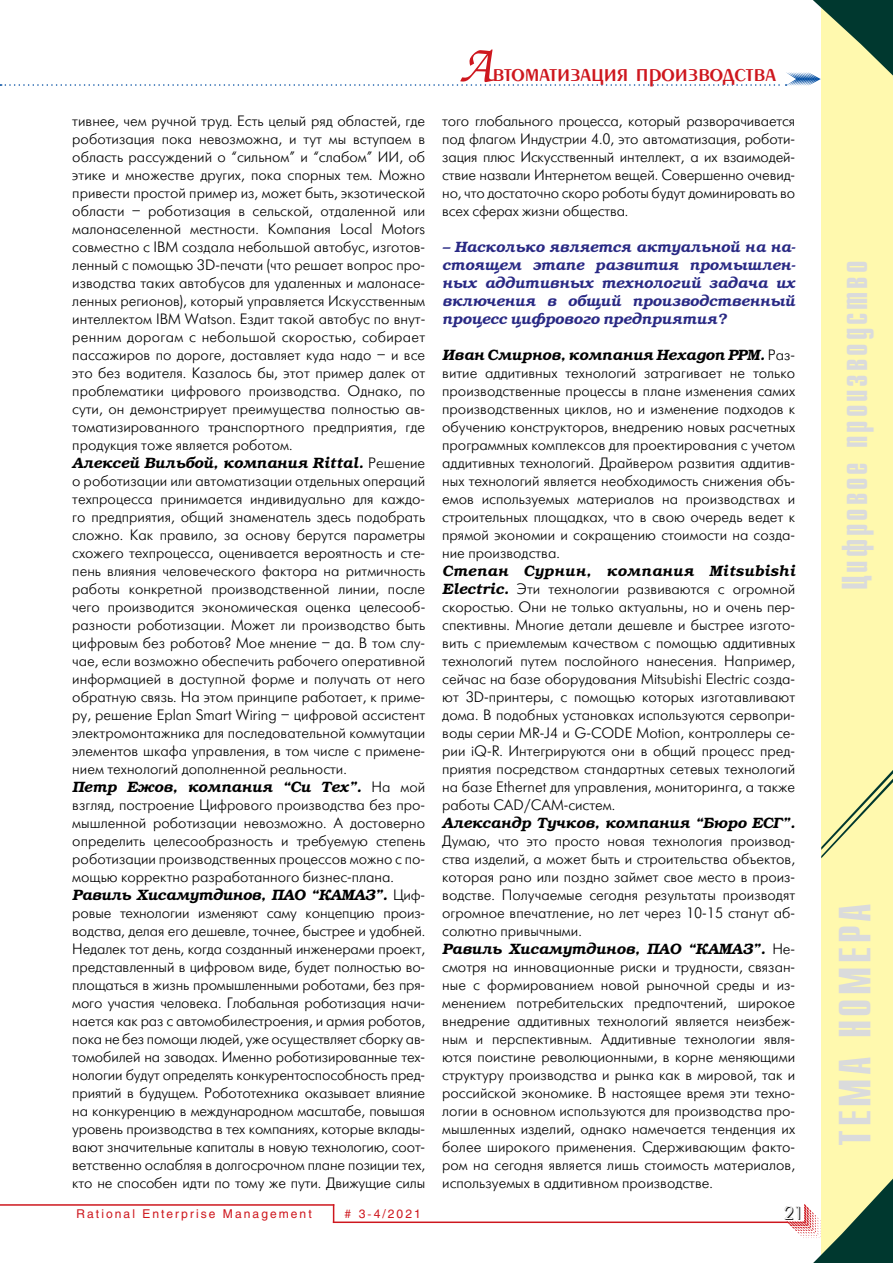
<style>
.page{position:relative;width:893px;height:1263px;background:#fff}
.page>*{position:absolute;margin:0;border:0;box-sizing:border-box;transform-origin:0 0}
.t1{font:700 45px "Compact C";letter-spacing:.08em;color:#dadbdc}
.t2{font:700 36px "Compact C";letter-spacing:.08em;color:#dadbdc}
.t3{font:27px "Penta Demi";color:#ce171e}
.t4{font:18px "Futuris Shadow C";color:#000}
.t5{font:15px/18px "Futuris Light C";color:#000;text-align:justify}
.t6{font:italic 600 15px "Bookman C";color:#000}
.t7{font:italic 600 15px/18px "Bookman C";color:#292984;text-align:justify}
.t8{font:italic 600 15px "Bookman C";letter-spacing:.025em;color:#000}
.t9{font:12px "Helios";letter-spacing:.17em;color:#ce171e}
.s1{font-family:"Futuris Light C";font-weight:400;font-style:normal}
.s2{font-family:"Zapf Chancery C";font-size:54px}
.s3{font-family:"Bookman C";font-weight:600;font-style:italic}
</style>
<div class="page">
<hr style="left:0;top:1204px;width:334px;height:2px;background:#ce171e">
<svg style="left:333px;top:1206px;width:1px;height:15px"></svg>
<hr style="left:333px;top:1221px;width:455px;height:2px;background:#ce171e">
<div style="left:821px;top:0;width:72px;height:1263px;background:#fff9ae"></div>
<svg style="left:821px;top:770px;width:72px;height:88px"></svg>
<svg style="left:0;top:0;width:893px;height:86px"></svg>
<svg style="left:787px;top:1178px;width:106px;height:85px"></svg>
<p class="t5" style="left:72px;top:112px;width:354px">тивнее, чем ручной труд. Есть целый ряд областей, где роботизация пока невозможна, и тут мы вступаем в область рассуждений о “сильном” и “слабом” ИИ, об этике и множестве других, пока спорных тем. Можно привести простой пример из, может быть, экзотической области – роботизация в сельской, отдаленной или малонаселенной местности. Компания Local Motors совместно с IBM создала небольшой автобус, изготов&shy;ленный с помощью 3D-печати (что решает вопрос про&shy;изводства таких автобусов для удаленных и малонасе&shy;ленных регионов), который управляется Искусственным интеллектом IBM Watson. Ездит такой автобус по внут&shy;ренним дорогам с небольшой скоростью, собирает пассажиров по дороге, доставляет куда надо – и все это без водителя. Казалось бы, этот пример далек от проблематики цифрового производства. Однако, по сути, он демонстрирует преимущества полностью ав&shy;томатизированного транспортного предприятия, где продукция тоже является роботом.</p>
<p class="t6" style="left:72px;top:454px;width:354px">Алексей Вильбой, компания Rittal. <span class="s1">Решение</span></p>
<p class="t5" style="left:72px;top:472px;width:354px">о роботизации или автоматизации отдельных операций техпроцесса принимается индивидуально для каждо&shy;го предприятия, общий знаменатель здесь подобрать сложно. Как правило, за основу берутся параметры схожего техпроцесса, оценивается вероятность и сте&shy;пень влияния человеческого фактора на ритмичность работы конкретной производственной линии, после чего производится экономическая оценка целесооб&shy;разности роботизации. Может ли производство быть цифровым без роботов? Мое мнение – да. В том слу&shy;чае, если возможно обеспечить рабочего оперативной информацией в доступной форме и получать от него обратную связь. На этом принципе работает, к приме&shy;ру, решение Eplan Smart Wiring – цифровой ассистент электромонтажника для последовательной коммутации элементов шкафа управления, в том числе с примене&shy;нием технологий дополненной реальности.</p>
<p class="t6" style="left:72px;top:778px;width:354px">Петр Ежов, компания “Си Тех”. <span class="s1">На мой</span></p>
<p class="t5" style="left:72px;top:796px;width:354px">взгляд, построение Цифрового производства без про&shy;мышленной роботизации невозможно. А достоверно определить целесообразность и требуемую степень роботизации производственных процессов можно с по&shy;мощью корректно разработанного бизнес-плана.</p>
<p class="t6" style="left:72px;top:886px;width:354px">Равиль Хисамутдинов, ПАО “КАМАЗ”. <span class="s1">Циф-</span></p>
<p class="t5" style="left:72px;top:904px;width:354px">ровые технологии изменяют саму концепцию произ&shy;водства, делая его дешевле, точнее, быстрее и удобней.<br>Недалек тот день, когда созданный инженерами проект, представленный в цифровом виде, будет полностью во&shy;площаться в жизнь промышленными роботами, без пря&shy;мого участия человека. Глобальная роботизация начи&shy;нается как раз с автомобилестроения, и армия роботов, пока не без помощи людей, уже осуществляет сборку ав&shy;томобилей на заводах. Именно роботизированные тех&shy;нологии будут определять конкурентоспособность пред&shy;приятий в будущем. Робототехника оказывает влияние на конкуренцию в международном масштабе, повышая уровень производства в тех компаниях, которые вклады&shy;вают значительные капиталы в новую технологию, соот&shy;ветственно ослабляя в долгосрочном плане позиции тех, кто не способен идти по тому же пути. Движущие силы</p>
<p class="t9" style="left:77px;top:1207px;width:237px">Rational Enterprise Management</p>
<p class="t9" style="left:345px;top:1207px;width:78px"># 3-4/2021</p>
<h3 class="t3" style="left:459px;top:59px;width:319px"><span class="s2">А</span>втоматизация производства</h3>
<p class="t5" style="left:442px;top:112px;width:354px">того глобального процесса, который разворачивается под флагом Индустрии 4.0, это автоматизация, роботи&shy;зация плюс Искусственный интеллект, а их взаимодей&shy;ствие назвали Интернетом вещей. Совершенно очевид&shy;но, что достаточно скоро роботы будут доминировать во всех сферах жизни общества.</p>
<p class="t7" style="left:442px;top:238px;width:355px">– Насколько является актуальной на на&shy;стоящем этапе развития промышлен&shy;ных аддитивных технологий задача их включения в общий производственный процесс цифрового предприятия?</p>
<p class="t6" style="left:442px;top:346px;width:354px">Иван Смирнов, компания Hexagon PPM. <span class="s1">Раз-</span></p>
<p class="t5" style="left:442px;top:364px;width:354px">витие аддитивных технологий затрагивает не только производственные процессы в плане изменения самих производственных циклов, но и изменение подходов к обучению конструкторов, внедрению новых расчетных программных комплексов для проектирования с учетом аддитивных технологий. Драйвером развития аддитив&shy;ных технологий является необходимость снижения объ&shy;емов используемых материалов на производствах и строительных площадках, что в свою очередь ведет к прямой экономии и сокращению стоимости на созда&shy;ние производства.</p>
<p class="t8" style="left:442px;top:562px;width:354px">Степан Сурнин, компания Mitsubishi</p>
<p class="t5" style="left:442px;top:580px;width:354px"><span class="s3">Electric.</span> Эти технологии развиваются с огромной скоростью. Они не только актуальны, но и очень пер&shy;спективны. Многие детали дешевле и быстрее изгото&shy;вить c приемлемым качеством с помощью аддитивных технологий путем послойного нанесения. Например, сейчас на базе оборудования Mitsubishi Electric созда&shy;ют 3D-принтеры, с помощью которых изготавливают дома. В подобных установках используются сервопри&shy;воды серии MR-J4 и G-CODE Motion, контроллеры се&shy;рии iQ-R. Интегрируются они в общий процесс пред&shy;приятия посредством стандартных сетевых технологий на базе Ethernet для управления, мониторинга, а также работы CAD/CAM-систем.</p>
<p class="t6" style="left:442px;top:814px;width:354px">Александр Тучков, компания “Бюро ЕСГ”.</p>
<p class="t5" style="left:442px;top:832px;width:354px">Думаю, что это просто новая технология производ&shy;ства изделий, а может быть и строительства объектов, которая рано или поздно займет свое место в произ&shy;водстве. Получаемые сегодня результаты производят огромное впечатление, но лет через 10-15 станут аб&shy;солютно привычными.</p>
<p class="t6" style="left:442px;top:940px;width:354px">Равиль Хисамутдинов, ПАО “КАМАЗ”. <span class="s1">Не-</span></p>
<p class="t5" style="left:442px;top:958px;width:354px">смотря на инновационные риски и трудности, связан&shy;ные с формированием новой рыночной среды и из&shy;менением потребительских предпочтений, широкое внедрение аддитивных технологий является неизбеж&shy;ным и перспективным. Аддитивные технологии явля&shy;ются поистине революционными, в корне меняющими структуру производства и рынка как в мировой, так и российской экономике. В настоящее время эти техно&shy;логии в основном используются для производства про&shy;мышленных изделий, однако намечается тенденция их более широкого применения. Сдерживающим факто&shy;ром на сегодня является лишь стоимость материалов, используемых в аддитивном производстве.</p>
<p class="t4" style="left:784px;top:1204px;width:21px">21</p>
<h2 class="t2" style="left:837px;top:590px;width:331px;rotate:-90deg">Цифровое производство</h2>
<h1 class="t1" style="left:833px;top:1145px;width:244px;rotate:-90deg">ТЕМА НОМЕРА</h1>
</div>
